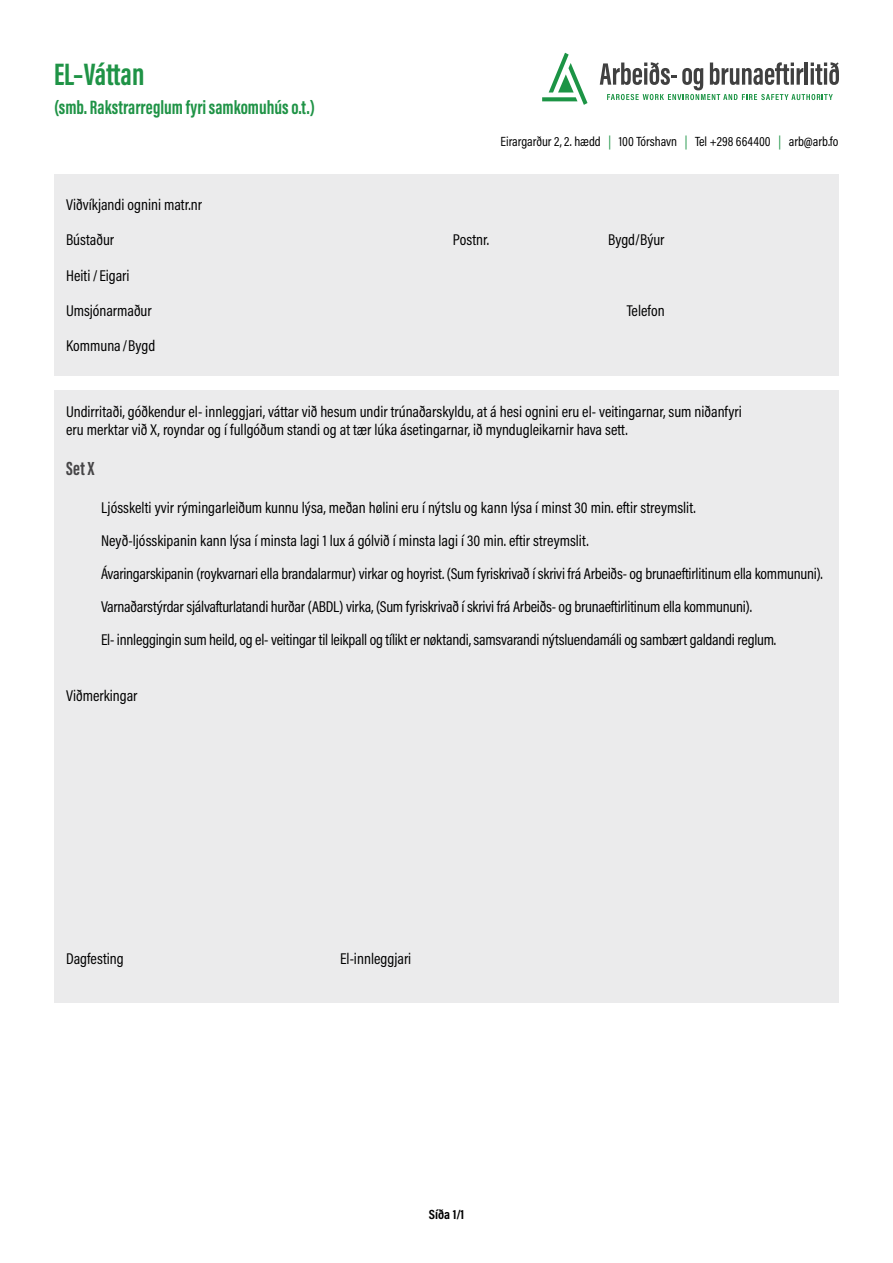
<style>
.page{position:relative;width:893px;height:1263px;background:#fff}
.page>*{position:absolute;margin:0;border:0;box-sizing:border-box;transform-origin:0 0}
.t1{font:700 31.8px "Acumin Pro Extra Cond";color:#1f9346}
.t2{font:700 19.8px "Acumin Pro Extra Cond";color:#1f9346}
.t3{font:700 19.5px "Acumin Pro Extra Cond";color:#464547}
.t4{font:15.75px/33px "Acumin Pro Cond";letter-spacing:-.005em;color:#000}
.t5{font:13.5px "Acumin Pro Cond";color:#000}
.t6{font:700 13.5px "Acumin Pro Cond";color:#000}
.s1{color:#1c9445}
</style>
<div class="page">
<svg style="left:600px;top:62px;width:239px;height:38px"></svg>
<svg style="left:542px;top:53px;width:45px;height:52px"></svg>
<div style="left:54px;top:174px;width:784px;height:202px;background:#ebebec"></div>
<div style="left:54px;top:391px;width:784px;height:612px;background:#ebebec"></div>
<h1 class="t1" style="left:54px;top:55px;width:92px">EL–Váttan</h1>
<p class="t2" style="left:54px;top:96px;width:263px">(smb. Rakstrarreglum fyri samkomuhús o.t.)</p>
<p class="t4" style="left:66px;top:187px;width:137px">Viðvíkjandi ognini matr.nr</p>
<p class="t4" style="left:66px;top:223px;width:50px">Bústaður</p>
<p class="t4" style="left:66px;top:258px;width:65px">Heiti /Eigari</p>
<p class="t4" style="left:66px;top:294px;width:87px">Umsjónarmaður</p>
<p class="t4" style="left:66px;top:329px;width:91px">Kommuna/Bygd</p>
<p class="t5" style="left:501px;top:133px;width:339px">Eirargarður 2, 2. hædd <span class="s1">|</span> 100 Tórshavn <span class="s1">|</span> Tel +298 664400 <span class="s1">|</span> arb@arb.fo</p>
<p class="t4" style="left:453px;top:223px;width:38px">Postnr.</p>
<p class="t4" style="left:608px;top:223px;width:58px">Bygd/Býur</p>
<p class="t4" style="left:627px;top:294px;width:39px">Telefon</p>
<p class="t4" style="left:66px;top:403px;width:677px;line-height:17.7px">Undirritaði, góðkendur el- innleggjari, váttar við hesum undir trúnaðarskyldu, at á hesi ognini eru el- veitingarnar, sum niðanfyri eru merktar við X, royndar og í fullgóðum standi og at tær lúka ásetingarnar, ið myndugleikarnir hava sett.</p>
<p class="t3" style="left:66px;top:457px;width:30px">Set X</p>
<p class="t4" style="left:101px;top:490px;width:723px">Ljósskelti yvir rýmingarleiðum kunnu lýsa, meðan hølini eru í nýtslu og kann lýsa í minst 30 min. eftir streymslit.<br>Neyð-ljósskipanin kann lýsa í minsta lagi 1 lux á gólvið í minsta lagi í 30 min. eftir streymslit.<br>Ávaringarskipanin (roykvarnari ella brandalarmur) virkar og hoyrist. (Sum fyriskrivað í skrivi frá Arbeiðs- og brunaeftirlitinum ella kommununi).</p>
<p class="t4" style="left:101px;top:589px;width:652px">Varnaðarstýrdar sjálvafturlatandi hurðar (ABDL) virka, (Sum fyriskrivað í skrivi frá Arbeiðs- og brunaeftirlitinum ella kommununi).</p>
<p class="t4" style="left:101px;top:623px;width:677px">El- innleggingin sum heild, og el- veitingar til leikpall og tílikt er nøktandi, samsvarandi nýtsluendamáli og sambært galdandi reglum.</p>
<p class="t4" style="left:66px;top:679px;width:73px">Viðmerkingar</p>
<p class="t4" style="left:66px;top:942px;width:59px">Dagfesting</p>
<p class="t4" style="left:340px;top:942px;width:73px">El-innleggjari</p>
<p class="t6" style="left:429px;top:1205px;width:37px">Síða 1/1</p>
</div>
